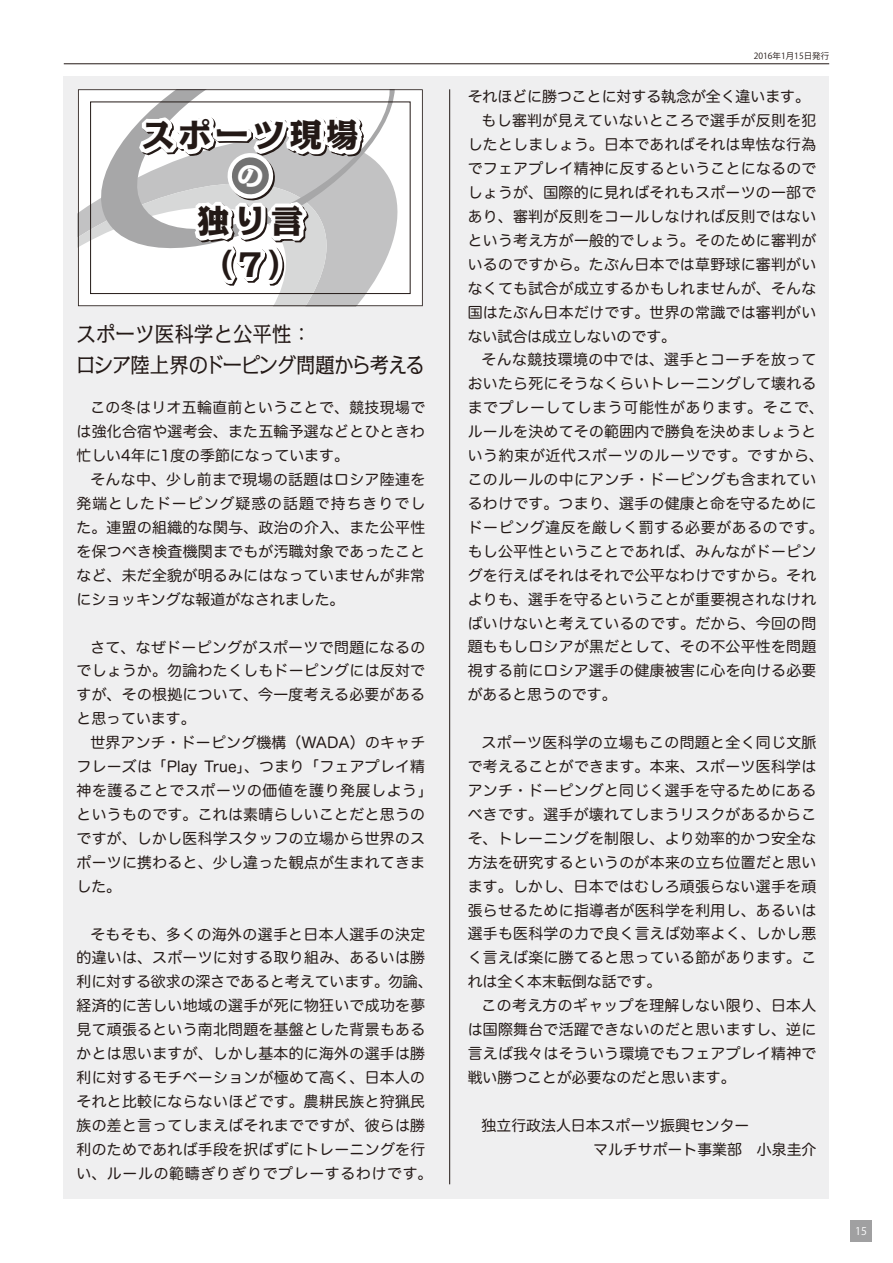
<style>
.page{position:relative;width:893px;height:1263px;background:#fff}
.page>*{position:absolute;margin:0;border:0;box-sizing:border-box;transform-origin:0 0}
.t1{font:800 32.1px "Kakumin Pro";letter-spacing:.15em;color:#231916}
.t2{font:21.3px/30.9px "Kakumin Pro";letter-spacing:-.01em;color:#231916;scale:.92 1}
.t3{font:14.85px/23.9px "Hira Maru Pro N W4";letter-spacing:.02em;color:#231916;text-align:justify}
.t4{font:14.85px/23.9px "Hira Maru Pro N W4";color:#231916}
.t5{font:14.85px "Hira Maru Pro N W4";letter-spacing:.045em;color:#231916}
.t6{font:10.65px "Koz Go Pro";color:#fff}
.t7{font:8.55px "Koz Go Pro";color:#231916}
</style>
<div class="page">
<div style="left:850px;top:1220px;width:22px;height:22px;background:#a0a0a1"></div>
<hr style="left:64px;top:64px;width:765px;height:1px;background:#231916">
<div style="left:64px;top:77px;width:765px;height:1122px;background:#efeff0"></div>
<svg style="left:78px;top:89px;width:345px;height:217px;fill:#fff"></svg>
<hr style="left:449px;top:89px;width:1px;height:1095px;background:#231916">
<svg style="left:78px;top:108px;width:295px;height:198px"></svg>
<h1 class="t1" style="left:142px;top:110px;width:218px">スポーツ現場</h1>
<h1 class="t1" style="left:197px;top:196px;width:107px">独り言</h1>
<h1 class="t1" style="left:201px;top:239px;width:100px">（7）</h1>
<h2 class="t2" style="left:76px;top:316px;width:381px">スポーツ医科学と公平性：<br>ロシア陸上界のドーピング問題から考える</h2>
<p class="t3" style="left:77px;top:395px;width:350px;text-indent:14px">この冬はリオ五輪直前ということで、競技現場では強化合宿や選考会、また五輪予選などとひときわ忙しい4年に1度の季節になっています。</p>
<p class="t3" style="left:77px;top:467px;width:350px;text-indent:14px">そんな中、少し前まで現場の話題はロシア陸連を発端としたドーピング疑惑の話題で持ちきりでした。連盟の組織的な関与、政治の介入、また公平性を保つべき検査機関までもが汚職対象であったことなど、未だ全貌が明るみにはなっていませんが非常にショッキングな報道がなされました。</p>
<p class="t3" style="left:77px;top:634px;width:350px;text-indent:14px">さて、なぜドーピングがスポーツで問題になるのでしょうか。勿論わたくしもドーピングには反対ですが、その根拠について、今一度考える必要があると思っています。</p>
<p class="t3" style="left:77px;top:730px;width:358px;text-align:left;text-indent:14px">世界アンチ・ドーピング機構（WADA）のキャチフレーズは「Play True」、つまり「フェアプレイ精神を護ることでスポーツの価値を護り発展しよう」というものです。これは素晴らしいことだと思うのですが、しかし医科学スタッフの立場から世界のスポーツに携わると、少し違った観点が生まれてきました。</p>
<p class="t3" style="left:77px;top:921px;width:358px;text-align:center">そもそも、多くの海外の選手と日本人選手の決定<br>的違いは、スポーツに対する取り組み、あるいは勝利に対する欲求の深さであると考えています。勿論、経済的に苦しい地域の選手が死に物狂いで成功を夢見て頑張るという南北問題を基盤とした背景もあるかとは思いますが、しかし基本的に海外の選手は勝利に対するモチベーションが極めて高く、日本人のそれと比較にならないほどです。農耕民族と狩猟民族の差と言ってしまえばそれまでですが、彼らは勝利のためであれば手段を択ばずにトレーニングを行い、ルールの範疇ぎりぎりでプレーするわけです。</p>
<p class="t7" style="left:754px;top:51px;width:77px">2016年1月15日発行</p>
<p class="t4" style="left:468px;top:84px;width:344px">それほどに勝つことに対する執念が全く違います。</p>
<p class="t3" style="left:482px;top:108px;width:336px">もし審判が見えていないところで選手が反則を犯</p>
<p class="t3" style="left:468px;top:132px;width:350px">したとしましょう。日本であればそれは卑怯な行為</p>
<p class="t3" style="left:468px;top:156px;width:350px">でフェアプレイ精神に反するということになるので</p>
<p class="t3" style="left:468px;top:180px;width:350px">しょうが、国際的に見ればそれもスポーツの一部で</p>
<p class="t3" style="left:468px;top:203px;width:350px">あり、審判が反則をコールしなければ反則ではない</p>
<p class="t3" style="left:468px;top:227px;width:350px">という考え方が一般的でしょう。そのために審判が</p>
<p class="t3" style="left:468px;top:251px;width:350px">いるのですから。たぶん日本では草野球に審判がい</p>
<p class="t3" style="left:468px;top:275px;width:350px">なくても試合が成立するかもしれませんが、そんな</p>
<p class="t3" style="left:468px;top:299px;width:350px">国はたぶん日本だけです。世界の常識では審判がい</p>
<p class="t4" style="left:468px;top:323px;width:210px">ない試合は成立しないのです。</p>
<p class="t3" style="left:482px;top:347px;width:336px">そんな競技環境の中では、選手とコーチを放って</p>
<p class="t3" style="left:468px;top:371px;width:350px">おいたら死にそうなくらいトレーニングして壊れる</p>
<p class="t5" style="left:468px;top:395px;width:357px">までプレーしてしまう可能性があります。そこで、</p>
<p class="t3" style="left:468px;top:419px;width:350px">ルールを決めてその範囲内で勝負を決めましょうと</p>
<p class="t5" style="left:468px;top:443px;width:357px">いう約束が近代スポーツのルーツです。ですから、</p>
<p class="t3" style="left:468px;top:467px;width:350px">このルールの中にアンチ・ドーピングも含まれてい</p>
<p class="t3" style="left:468px;top:490px;width:350px">るわけです。つまり、選手の健康と命を守るために</p>
<p class="t5" style="left:468px;top:514px;width:358px">ドーピング違反を厳しく罰する必要があるのです。</p>
<p class="t3" style="left:468px;top:538px;width:350px">もし公平性ということであれば、みんながドーピン</p>
<p class="t3" style="left:468px;top:562px;width:350px">グを行えばそれはそれで公平なわけですから。それ</p>
<p class="t3" style="left:468px;top:586px;width:350px">よりも、選手を守るということが重要視されなけれ</p>
<p class="t3" style="left:468px;top:610px;width:350px">ばいけないと考えているのです。だから、今回の問</p>
<p class="t3" style="left:468px;top:634px;width:350px">題ももしロシアが黒だとして、その不公平性を問題</p>
<p class="t3" style="left:468px;top:658px;width:350px">視する前にロシア選手の健康被害に心を向ける必要</p>
<p class="t4" style="left:468px;top:682px;width:150px">があると思うのです。</p>
<p class="t3" style="left:468px;top:730px;width:350px;text-indent:14px">スポーツ医科学の立場もこの問題と全く同じ文脈で考えることができます。本来、スポーツ医科学はアンチ・ドーピングと同じく選手を守るためにあるべきです。選手が壊れてしまうリスクがあるからこそ、トレーニングを制限し、より効率的かつ安全な方法を研究するというのが本来の立ち位置だと思います。しかし、日本ではむしろ頑張らない選手を頑張らせるために指導者が医科学を利用し、あるいは選手も医科学の力で良く言えば効率よく、しかし悪く言えば楽に勝てると思っている節があります。これは全く本末転倒な話です。</p>
<p class="t3" style="left:468px;top:993px;width:350px;text-indent:14px">この考え方のギャップを理解しない限り、日本人は国際舞台で活躍できないのだと思いますし、逆に言えば我々はそういう環境でもフェアプレイ精神で戦い勝つことが必要なのだと思います。</p>
<p class="t4" style="left:593px;top:1112px;width:225px;text-indent:-112px">独立行政法人日本スポーツ振興センター<br>マルチサポート事業部　小泉圭介</p>
<p class="t6" style="left:855px;top:1224px;width:13px">15</p>
</div>
